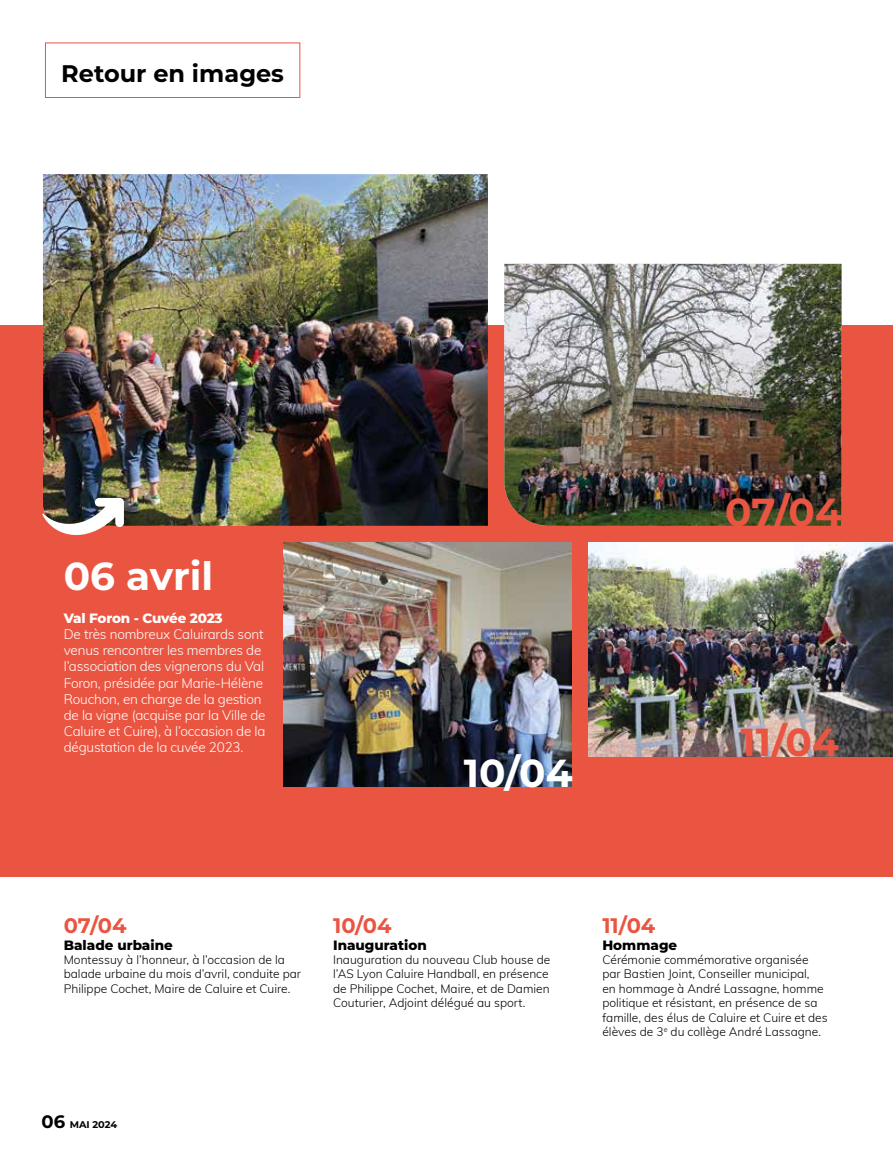
<style>
.page{position:relative;width:893px;height:1149px;background:#fff}
.page>*{position:absolute;margin:0;border:0;box-sizing:border-box;transform-origin:0 0}
.t1{font:700 39px "Montserrat";color:#fff}
.t2{font:700 39px "Montserrat";color:#ea5542}
.t3{font:700 24px "Montserrat";color:#000}
.t4{font:700 21px "Montserrat";color:#ea5542}
.t5{font:300 13.5px/16.2px "Muli";letter-spacing:-.015em;color:#fff}
.t6{font:800 13.5px "Montserrat";color:#000}
.t7{font:800 13.5px "Montserrat";letter-spacing:-.015em;color:#fff}
.t8{font:300 12px/14.4px "Muli";color:#000}
.t9{font:700 9.75px "Montserrat";color:#000}
.s1{font-size:18px}
</style>
<div class="page">
<div style="left:0;top:325px;width:893px;height:551px;background:#ea5542"></div>
<div style="left:45px;top:43px;width:255px;height:55px;border:1px solid #ea5542"></div>
<img style="left:588px;top:542px;width:305px;height:214px">
<img style="left:43px;top:174px;width:445px;height:351px">
<img style="left:283px;top:542px;width:289px;height:244px">
<svg style="left:42px;top:498px;width:82px;height:37px;background:#a38c88"></svg>
<img style="left:504px;top:264px;width:337px;height:261px">
<h2 class="t3" style="left:61px;top:56px;width:224px">Retour en images</h2>
<h1 class="t1" style="left:64px;top:548px;width:151px">06 avril</h1>
<p class="t7" style="left:64px;top:608px;width:160px">Val Foron - Cuvée 2023</p>
<p class="t5" style="left:64px;top:625px;width:203px">De très nombreux Caluirards sont venus rencontrer les membres de l’association des vignerons du Val Foron, présidée par Marie-Hélène Rouchon, en charge de la gestion de la vigne (acquise par la Ville de Caluire et Cuire), à l’occasion de la dégustation de la cuvée 2023.</p>
<h1 class="t1" style="left:464px;top:744px;width:110px">10/04</h1>
<h1 class="t2" style="left:725px;top:483px;width:118px">07/04</h1>
<h1 class="t2" style="left:740px;top:714px;width:100px">11/04</h1>
<h3 class="t4" style="left:64px;top:910px;width:64px">07/04</h3>
<p class="t6" style="left:64px;top:934px;width:111px">Balade urbaine</p>
<p class="t8" style="left:64px;top:951px;width:239px">Montessuy à l’honneur, à l’occasion de la balade urbaine du mois d’avril, conduite par<br>Philippe Cochet, Maire de Caluire et Cuire.</p>
<h3 class="t4" style="left:333px;top:910px;width:60px">10/04</h3>
<p class="t6" style="left:333px;top:934px;width:95px">Inauguration</p>
<p class="t8" style="left:333px;top:951px;width:219px">Inauguration du nouveau Club house de l’AS Lyon Caluire Handball, en présence de Philippe Cochet, Maire, et de Damien Couturier, Adjoint délégué au sport.</p>
<p class="t9" style="left:41px;top:1117px;width:77px"><span class="s1">06</span> MAI 2024</p>
<h3 class="t4" style="left:602px;top:910px;width:55px">11/04</h3>
<p class="t6" style="left:602px;top:934px;width:76px">Hommage</p>
<p class="t8" style="left:602px;top:951px;width:227px">Cérémonie commémorative organisée par Bastien Joint, Conseiller municipal,<br>en hommage à André Lassagne, homme politique et résistant, en présence de sa famille, des élus de Caluire et Cuire et des élèves de 3<sup>e</sup> du collège André Lassagne.</p>
</div>
